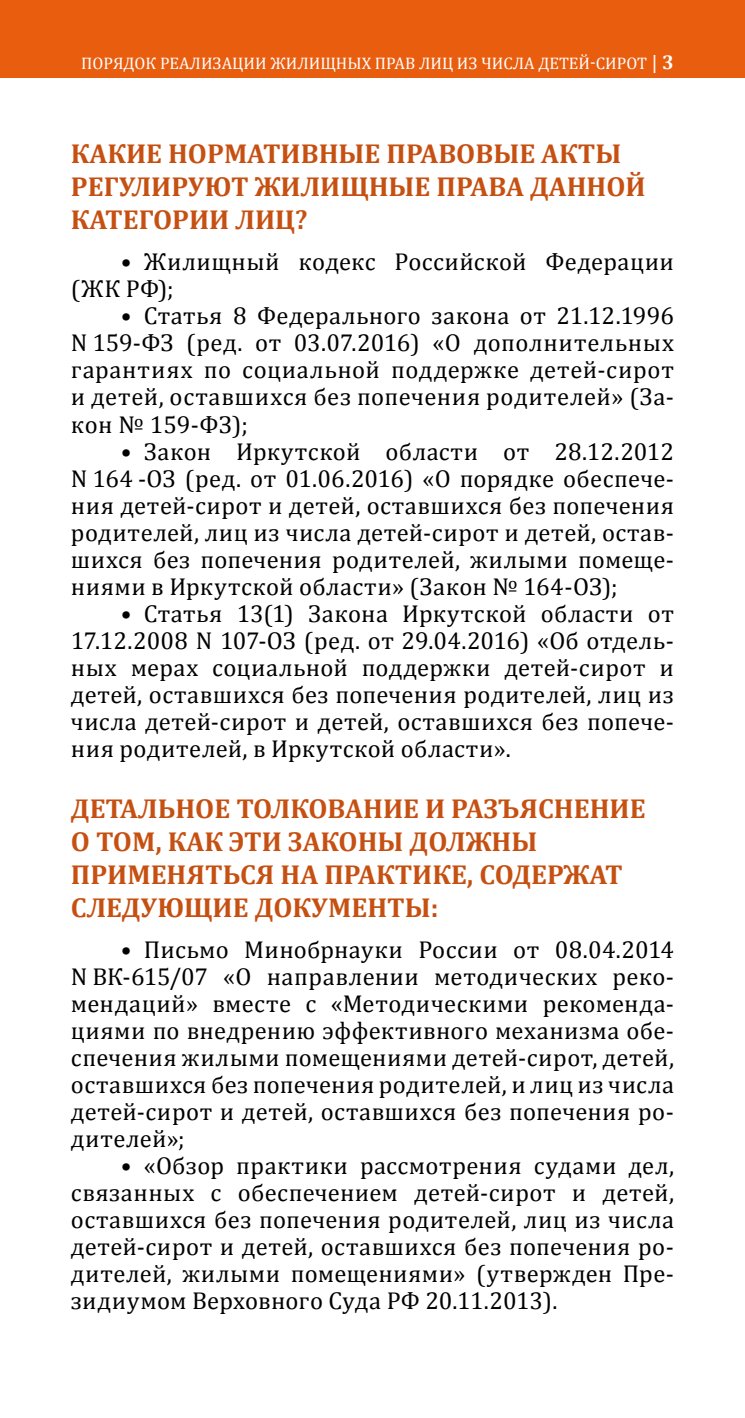
<style>
.page{position:relative;width:745px;height:1418px;background:#fff}
.page>*{position:absolute;margin:0;border:0;box-sizing:border-box;transform-origin:0 0}
.t1{font:700 27.5px/33px "Cambria";color:#c65011}
.t2{font:24.5px/27px "Cambria";letter-spacing:.015em;color:#000;text-align:justify}
.t3{font:16.75px "Cambria";color:#fff}
.s1{font-size:20px}
.s2{font-weight:700;font-size:20px}
.s3{font-weight:700;font-style:italic}
</style>
<div class="page">
<div style="left:0;top:0;width:744px;height:78px;background:#e95d0f"></div>
<p class="t3" style="left:81px;top:53px;width:594px">ПОРЯДОК РЕАЛИЗАЦИИ ЖИЛИЩНЫХ ПРАВ ЛИЦ ИЗ ЧИСЛА ДЕТЕЙ-СИРОТ <span class="s1">|</span> <span class="s2">3</span></p>
<p class="t1" style="left:71px;top:136px;width:576px">КАКИЕ НОРМАТИВНЫЕ ПРАВОВЫЕ АКТЫ<br>РЕГУЛИРУЮТ ЖИЛИЩНЫЕ ПРАВА ДАННОЙ<br>КАТЕГОРИИ ЛИЦ?</p>
<p class="t2" style="left:71px;top:248px;width:604px;text-indent:50px"><span class="s3">•</span> Жилищный кодекс Российской Федерации (ЖК РФ);</p>
<p class="t2" style="left:71px;top:302px;width:604px;text-indent:50px"><span class="s3">•</span> Статья 8 Федерального закона от 21.12.1996<br>N 159-ФЗ (ред. от 03.07.2016) «О дополнительных гарантиях по социальной поддержке детей-сирот и детей, оставшихся без попечения родителей» (За&shy;кон № 159-ФЗ);</p>
<p class="t2" style="left:71px;top:437px;width:604px;text-indent:50px"><span class="s3">•</span> Закон Иркутской области от 28.12.2012<br>N 164 -ОЗ (ред. от 01.06.2016) «О порядке обеспече&shy;ния детей-сирот и детей, оставшихся без попечения родителей, лиц из числа детей-сирот и детей, остав&shy;шихся без попечения родителей, жилыми помеще&shy;ниями в Иркутской области» (Закон № 164-ОЗ);</p>
<p class="t2" style="left:71px;top:599px;width:604px;text-indent:50px"><span class="s3">•</span> Статья 13(1) Закона Иркутской области от 17.12.2008 N 107-ОЗ (ред. от 29.04.2016) «Об отдель&shy;ных мерах социальной поддержки детей-сирот и детей, оставшихся без попечения родителей, лиц из числа детей-сирот и детей, оставшихся без попече&shy;ния родителей, в Иркутской области».</p>
<p class="t1" style="left:71px;top:791px;width:576px">ДЕТАЛЬНОЕ ТОЛКОВАНИЕ И РАЗЪЯСНЕНИЕ<br>О ТОМ, КАК ЭТИ ЗАКОНЫ ДОЛЖНЫ<br>ПРИМЕНЯТЬСЯ НА ПРАКТИКЕ, СОДЕРЖАТ<br>СЛЕДУЮЩИЕ ДОКУМЕНТЫ:</p>
<p class="t2" style="left:71px;top:936px;width:604px;text-indent:50px"><span class="s3">•</span> Письмо Минобрнауки России от 08.04.2014<br>N ВК-615/07 «О направлении методических реко&shy;мендаций» вместе с «Методическими рекоменда&shy;циями по внедрению эффективного механизма обе&shy;спечения жилыми помещениями детей-сирот, детей, оставшихся без попечения родителей, и лиц из числа детей-сирот и детей, оставшихся без попечения ро&shy;дителей»;</p>
<p class="t2" style="left:71px;top:1152px;width:604px;text-indent:50px"><span class="s3">•</span> «Обзор практики рассмотрения судами дел, связанных с обеспечением детей-сирот и детей, оставшихся без попечения родителей, лиц из числа детей-сирот и детей, оставшихся без попечения ро&shy;дителей, жилыми помещениями» (утвержден Пре&shy;зидиумом Верховного Суда РФ 20.11.2013).</p>
</div>
